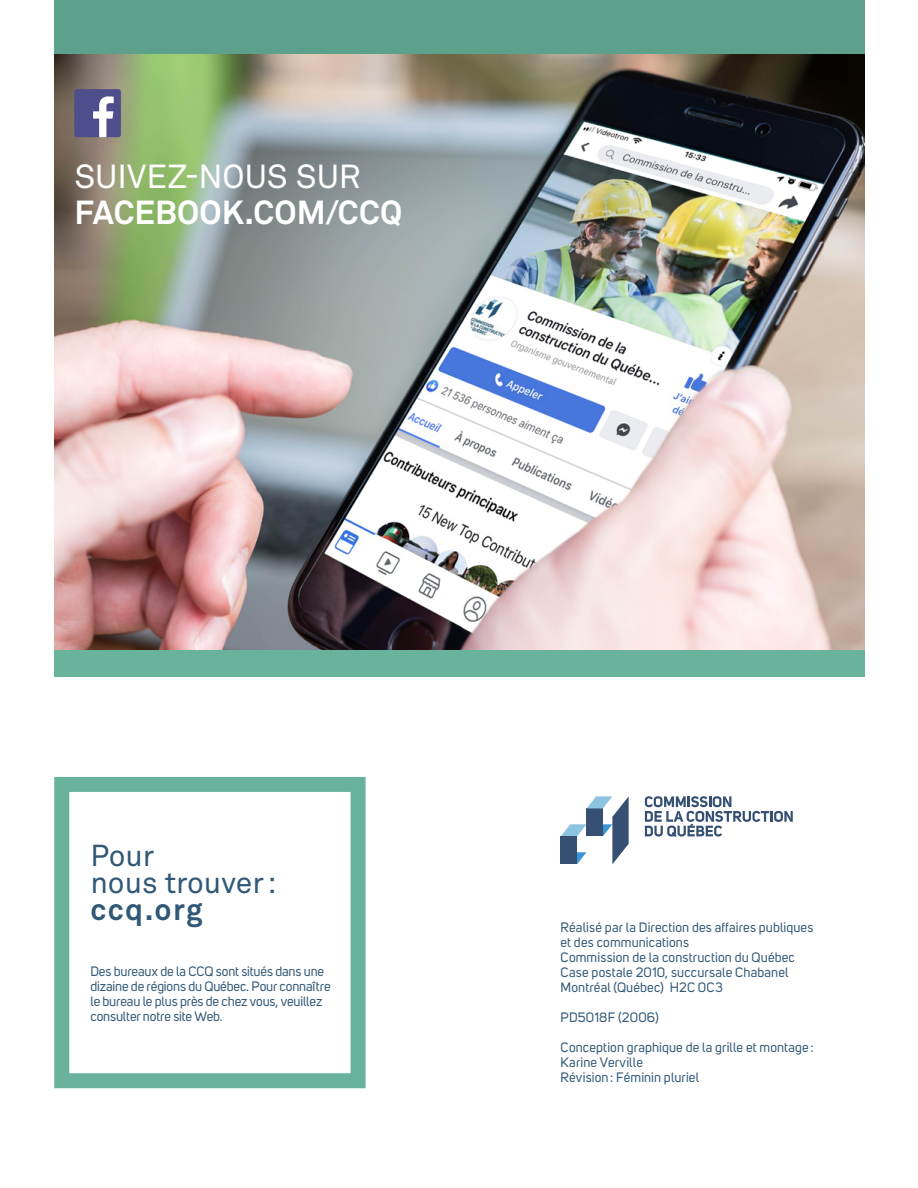
<style>
.page{position:relative;width:918px;height:1188px;background:#fff}
.page>*{position:absolute;margin:0;border:0;box-sizing:border-box;transform-origin:0 0}
.Titre_2e_niveau_-_Bl{font:700 33px/36px "Akkurat Pro";color:#fff}
.t1{font:30px/27px "Akkurat Pro";color:#315877}
.VERSO_-_texte_légal{font:13.5px/15px "Uni Sans";letter-spacing:.01em;color:#315877}
.VERSO_-_texte_légal-2{font:13.5px/15px "Uni Sans";letter-spacing:-.01em;color:#315877}
.s1{font-weight:400}
.s2{font-weight:700}
</style>
<div class="page">
<img style="left:54px;top:54px;width:810px;height:596px">
<div style="left:54px;top:0;width:810px;height:54px;background:#5da18c"></div>
<div style="left:54px;top:650px;width:810px;height:27px;background:#69b39c"></div>
<div style="left:74px;top:89px;width:47px;height:48px;background:#4d4e8b;border-radius:3px"></div>
<svg style="left:93px;top:96px;width:21px;height:41px"></svg>
<div style="left:54px;top:777px;width:312px;height:311px;border:15px solid #69b39c"></div>
<svg style="left:561px;top:796px;width:68px;height:68px"></svg>
<svg style="left:645px;top:796px;width:148px;height:41px"></svg>
<p class="Titre_2e_niveau_-_Bl" style="left:74px;top:158px;width:329px"><span class="s1">SUIVEZ-NOUS SUR<br></span>FACEBOOK.COM/CCQ</p>
<p class="t1" style="left:90px;top:842px;width:188px">Pour<br>nous trouver: <span class="s2">ccq.org</span></p>
<p class="VERSO_-_texte_légal-2" style="left:90px;top:964px;width:242px">Des bureaux de la CCQ sont situés dans une dizaine de régions du Québec. Pour connaître le bureau le plus près de chez vous, veuillez consulter notre site Web.</p>
<p class="VERSO_-_texte_légal" style="left:561px;top:920px;width:254px">Réalisé par la Direction des affaires publiques et des communications<br>Commission de la construction du Québec Case postale 2010, succursale Chabanel Montréal (Québec) H2C 0C3</p>
<p class="VERSO_-_texte_légal" style="left:561px;top:1010px;width:100px">PD5018F (2006)</p>
<p class="VERSO_-_texte_légal" style="left:561px;top:1040px;width:255px">Conception graphique de la grille et montage :<br>Karine Verville</p>
<p class="VERSO_-_texte_légal" style="left:561px;top:1070px;width:140px">Révision: Féminin pluriel</p>
</div>
